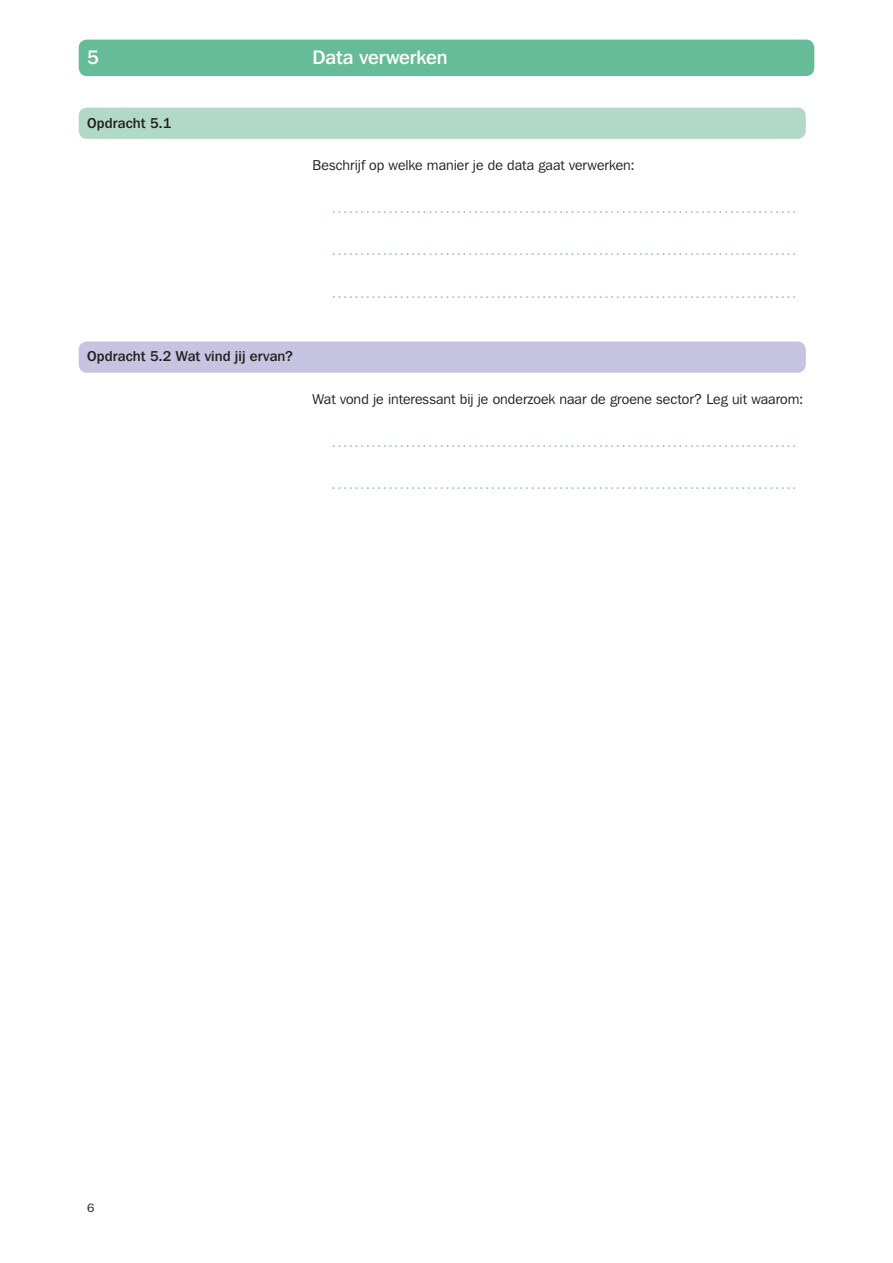
<style>
.page{position:relative;width:893px;height:1263px;background:#fff}
.page>*{position:absolute;margin:0;border:0;box-sizing:border-box;transform-origin:0 0}
.t1{font:500 19.5px "Franklin Gothic IT Cby BT";letter-spacing:-.005em;color:#fff}
.t2{font:14.25px "Franklin Gothic IT Cby BT";color:#95c4d7}
.t3{font:14.25px "Franklin Gothic IT Cby BT";color:#231f20}
.t4{font:500 14.25px "Franklin Gothic IT Cby BT";letter-spacing:.005em;color:#231f20}
.t5{font:12px "Franklin Gothic IT Cby BT";color:#231f20}
</style>
<div class="page">
<div style="left:79px;top:40px;width:735px;height:36px;background:#6b9;border-radius:9px"></div>
<div style="left:79px;top:108px;width:727px;height:31px;background:#b2d9c7;border-radius:9px"></div>
<div style="left:79px;top:341px;width:727px;height:32px;background:#c6c4e1;border-radius:9px"></div>
<h1 class="t1" style="left:87px;top:45px;width:13px">5</h1>
<h1 class="t1" style="left:313px;top:45px;width:136px">Data verwerken</h1>
<p class="t4" style="left:87px;top:114px;width:86px">Opdracht 5.1</p>
<p class="t3" style="left:313px;top:156px;width:324px">Beschrijf op welke manier je de data gaat verwerken:</p>
<p class="t2" style="left:332px;top:199px;width:466px">..................................................................................</p>
<p class="t2" style="left:332px;top:241px;width:466px">..................................................................................</p>
<p class="t2" style="left:332px;top:284px;width:466px">..................................................................................</p>
<p class="t4" style="left:87px;top:348px;width:207px">Opdracht 5.2 Wat vind jij ervan?</p>
<p class="t3" style="left:313px;top:390px;width:492px">Wat vond je interessant bij je onderzoek naar de groene sector? Leg uit waarom:</p>
<p class="t2" style="left:332px;top:433px;width:466px">..................................................................................</p>
<p class="t2" style="left:332px;top:475px;width:466px">..................................................................................</p>
<p class="t5" style="left:87px;top:1200px;width:9px">6</p>
</div>
